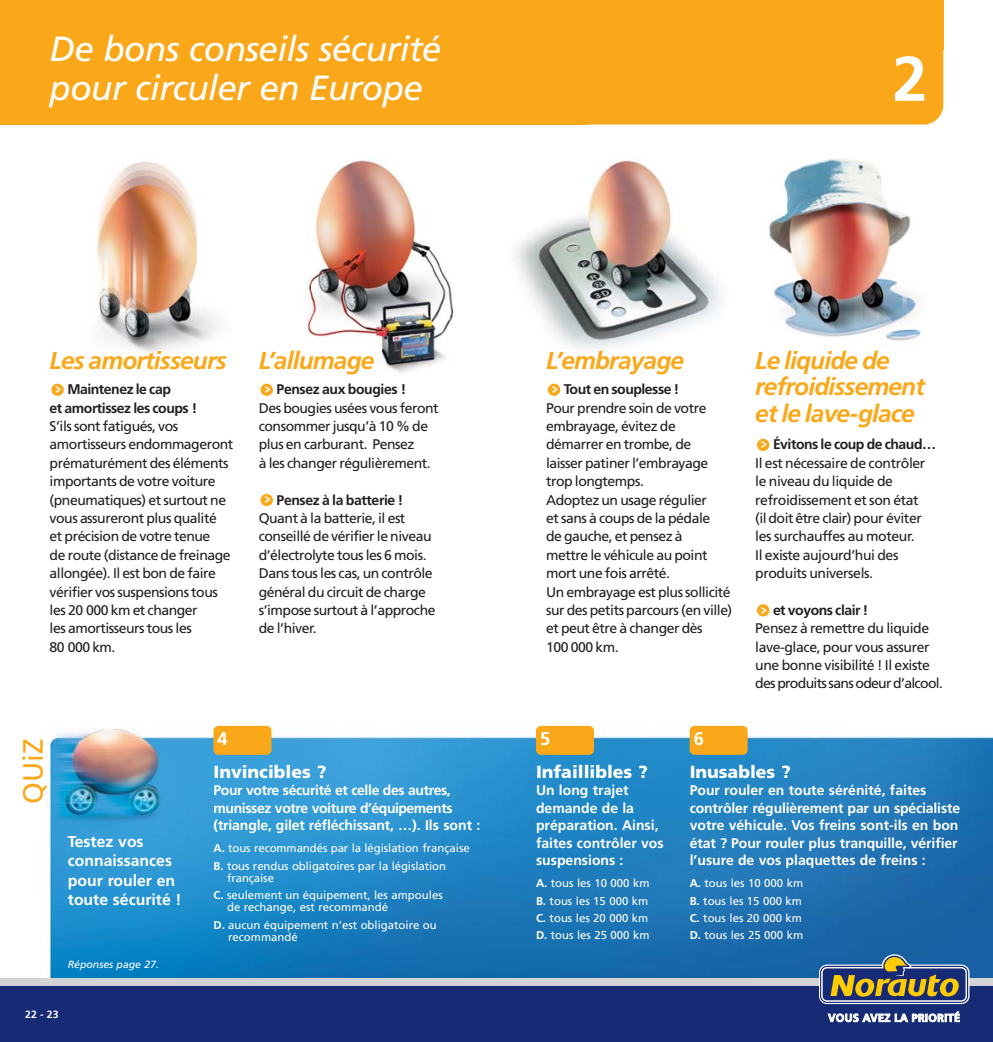
<style>
.page{position:relative;width:993px;height:1042px;background:#fff}
.page>*{position:absolute;margin:0;border:0;box-sizing:border-box;transform-origin:0 0}
.t1{font:700 63px "Frutiger";color:#fff}
.t2{font:italic 35px/38.5px "Frutiger";letter-spacing:-.015em;color:#fff}
.t3{font:28px "Frutiger";color:#faa819}
.t4{font:italic 700 24.5px/26.2px "Frutiger";letter-spacing:-.035em;color:#faa819}
.t5{font:700 18.38px "Frutiger";color:#fff}
.t6{font:900 17.5px "Frutiger";color:#fff}
.t7{font:700 15.75px/19.2px "Frutiger";color:#fff}
.t8{font:14px/18.4px "Frutiger";letter-spacing:-.035em;color:#231f20}
.t9{font:700 14px/17.5px "Frutiger";letter-spacing:-.005em;color:#fff}
.t10{font:700 14px/18.4px "Frutiger";letter-spacing:-.035em;color:#231f20}
.t11{font:700 14px/17.5px "Frutiger";letter-spacing:-.03em;color:#fff}
.t12{font:900 14px "Frutiger";color:#fff;scale:.65 1}
.t13{font:11.38px/17.2px "Frutiger";color:#fff}
.t14{font:italic 10.5px "Frutiger";color:#fff}
.t15{font:700 10.5px "Frutiger";color:#fff}
.s1{font-weight:700}
</style>
<div class="page">
<img style="left:769px;top:158px;width:152px;height:183px">
<img style="left:515px;top:160px;width:205px;height:189px">
<img style="left:97px;top:161px;width:119px;height:192px">
<img style="left:305px;top:160px;width:149px;height:212px">
<img style="left:47px;top:725px;width:945px;height:253px">
<div style="left:536px;top:726px;width:58px;height:29px;background:#faa819;border-radius:5px"></div>
<div style="left:689px;top:726px;width:58px;height:29px;background:#faa819;border-radius:5px"></div>
<div style="left:213px;top:726px;width:58px;height:29px;background:#faa819;border-radius:5px"></div>
<div style="left:586px;top:50px;width:357px;height:75px;background:#faa819"></div>
<div style="left:0;top:0;width:586px;height:125px;background:#faa819"></div>
<div style="left:0;top:0;width:943px;height:50px;background:#faa819"></div>
<div style="left:260px;top:494px;width:13px;height:12px;background:#faa819;border-radius:50%"></div>
<div style="left:260px;top:384px;width:13px;height:12px;background:#faa819;border-radius:50%"></div>
<div style="left:51px;top:384px;width:13px;height:12px;background:#faa819;border-radius:50%"></div>
<div style="left:756px;top:604px;width:13px;height:12px;background:#faa819;border-radius:50%"></div>
<div style="left:756px;top:439px;width:13px;height:12px;background:#faa819;border-radius:50%"></div>
<div style="left:547px;top:384px;width:13px;height:12px;background:#faa819;border-radius:50%"></div>
<div style="left:0;top:978px;width:992px;height:14px;background:#d1d3d4"></div>
<div style="left:0;top:987px;width:992px;height:55px;background:#162a75"></div>
<svg style="left:827px;top:1011px;width:132px;height:11px"></svg>
<svg style="left:818px;top:964px;width:151px;height:40px"></svg>
<div style="left:819px;top:966px;width:148px;height:37px;border:1px solid #162a75;border-radius:6px"></div>
<svg style="left:821px;top:954px;width:145px;height:47px"></svg>
<h2 class="t2" style="left:50px;top:33px;width:393px">De bons conseils sécurité pour circuler en Europe</h2>
<h3 class="t4" style="left:259px;top:349px;width:117px">L’allumage</h3>
<p class="t10" style="left:276px;top:381px;width:131px">Pensez aux bougies !</p>
<p class="t8" style="left:259px;top:400px;width:181px">Des bougies usées vous feront consommer jusqu’à 10 % de plus en carburant. Pensez<br>à les changer régulièrement.</p>
<p class="t10" style="left:276px;top:492px;width:128px">Pensez à la batterie !</p>
<p class="t8" style="left:259px;top:510px;width:178px">Quant à la batterie, il est conseillé de vérifier le niveau d’électrolyte tous les 6 mois.<br>Dans tous les cas, un contrôle général du circuit de charge s’impose surtout à l’approche de l’hiver.</p>
<h3 class="t4" style="left:50px;top:349px;width:178px">Les amortisseurs</h3>
<p class="t10" style="left:50px;top:381px;width:149px;text-indent:18px">Maintenez le cap<br>et amortissez les coups !</p>
<p class="t8" style="left:50px;top:418px;width:185px">S’ils sont fatigués, vos amortisseurs endommageront prématurément des éléments importants de votre voiture (pneumatiques) et surtout ne vous assureront plus qualité<br>et précision de votre tenue<br>de route (distance de freinage allongée). Il est bon de faire vérifier vos suspensions tous les 20 000 km et changer<br>les amortisseurs tous les<br>80 000 km.</p>
<p class="t12" style="left:56px;top:383px;width:10px">&gt;</p>
<p class="t12" style="left:264px;top:383px;width:10px">&gt;</p>
<p class="t12" style="left:264px;top:493px;width:10px">&gt;</p>
<h1 class="t1" style="left:892px;top:54px;width:37px">2</h1>
<h3 class="t4" style="left:546px;top:349px;width:139px">L’embrayage</h3>
<p class="t10" style="left:563px;top:381px;width:117px">Tout en souplesse !</p>
<p class="t8" style="left:546px;top:400px;width:188px">Pour prendre soin de votre embrayage, évitez de démarrer en trombe, de<br>laisser patiner l’embrayage trop longtemps.<br>Adoptez un usage régulier<br>et sans à coups de la pédale<br>de gauche, et pensez à<br>mettre le véhicule au point mort une fois arrêté.<br>Un embrayage est plus sollicité sur des petits parcours (en ville) et peut être à changer dès<br>100 000 km.</p>
<p class="t12" style="left:552px;top:383px;width:10px">&gt;</p>
<h3 class="t4" style="left:755px;top:349px;width:171px">Le liquide de refroidissement et le lave-glace</h3>
<p class="t10" style="left:772px;top:436px;width:164px">Évitons le coup de chaud…</p>
<p class="t8" style="left:755px;top:455px;width:171px">Il est nécessaire de contrôler le niveau du liquide de refroidissement et son état (il doit être clair) pour éviter les surchauffes au moteur.<br>Il existe aujourd’hui des produits universels.</p>
<p class="t10" style="left:772px;top:602px;width:97px">et voyons clair !</p>
<p class="t8" style="left:755px;top:620px;width:189px">Pensez à remettre du liquide lave-glace, pour vous assurer une bonne visibilité ! Il existe des produits sans odeur d’alcool.</p>
<p class="t12" style="left:761px;top:438px;width:10px">&gt;</p>
<p class="t12" style="left:761px;top:603px;width:10px">&gt;</p>
<h3 class="t3" style="left:22px;top:804px;width:67px;rotate:-90deg">QUiZ</h3>
<p class="t7" style="left:68px;top:833px;width:115px">Testez vos connaissances pour rouler en toute sécurité !</p>
<p class="t14" style="left:68px;top:960px;width:93px">Réponses page 27.</p>
<p class="t15" style="left:25px;top:1010px;width:35px">22 - 23</p>
<h3 class="t5" style="left:217px;top:731px;width:12px">4</h3>
<h3 class="t5" style="left:540px;top:731px;width:12px">5</h3>
<h3 class="t5" style="left:693px;top:731px;width:12px">6</h3>
<p class="t6" style="left:536px;top:764px;width:113px">Infaillibles ?</p>
<p class="t9" style="left:536px;top:783px;width:129px">Un long trajet demande de la préparation. Ainsi, faites contrôler vos suspensions :</p>
<p class="t13" style="left:536px;top:876px;width:115px;text-align:justify"><span class="s1">A.</span> tous les 10 000 km <span class="s1">B.</span> tous les 15 000 km <span class="s1">C.</span> tous les 20 000 km <span class="s1">D.</span> tous les 25 000 km</p>
<p class="t6" style="left:213px;top:764px;width:114px">Invincibles ?</p>
<p class="t11" style="left:213px;top:783px;width:268px">Pour votre sécurité et celle des autres, munissez votre voiture d’équipements (triangle, gilet réfléchissant, …). Ils sont :</p>
<p class="t13" style="left:213px;top:841px;width:258px"><span class="s1">A.</span> tous recommandés par la législation française<br><span class="s1">B.</span> tous rendus obligatoires par la législation</p>
<p class="t13" style="left:213px;top:870px;width:231px;text-indent:14px">française<br><span class="s1">C.</span> seulement un équipement, les ampoules</p>
<p class="t13" style="left:213px;top:899px;width:225px;text-indent:14px">de rechange, est recommandé<br><span class="s1">D.</span> aucun équipement n’est obligatoire ou</p>
<p class="t13" style="left:228px;top:929px;width:71px">recommandé</p>
<p class="t6" style="left:689px;top:764px;width:103px">Inusables ?</p>
<p class="t9" style="left:689px;top:783px;width:272px">Pour rouler en toute sérénité, faites contrôler régulièrement par un spécialiste votre véhicule. Vos freins sont-ils en bon état ? Pour rouler plus tranquille, vérifier l’usure de vos plaquettes de freins :</p>
<p class="t13" style="left:689px;top:876px;width:115px;text-align:justify"><span class="s1">A.</span> tous les 10 000 km <span class="s1">B.</span> tous les 15 000 km <span class="s1">C.</span> tous les 20 000 km <span class="s1">D.</span> tous les 25 000 km</p>
</div>
